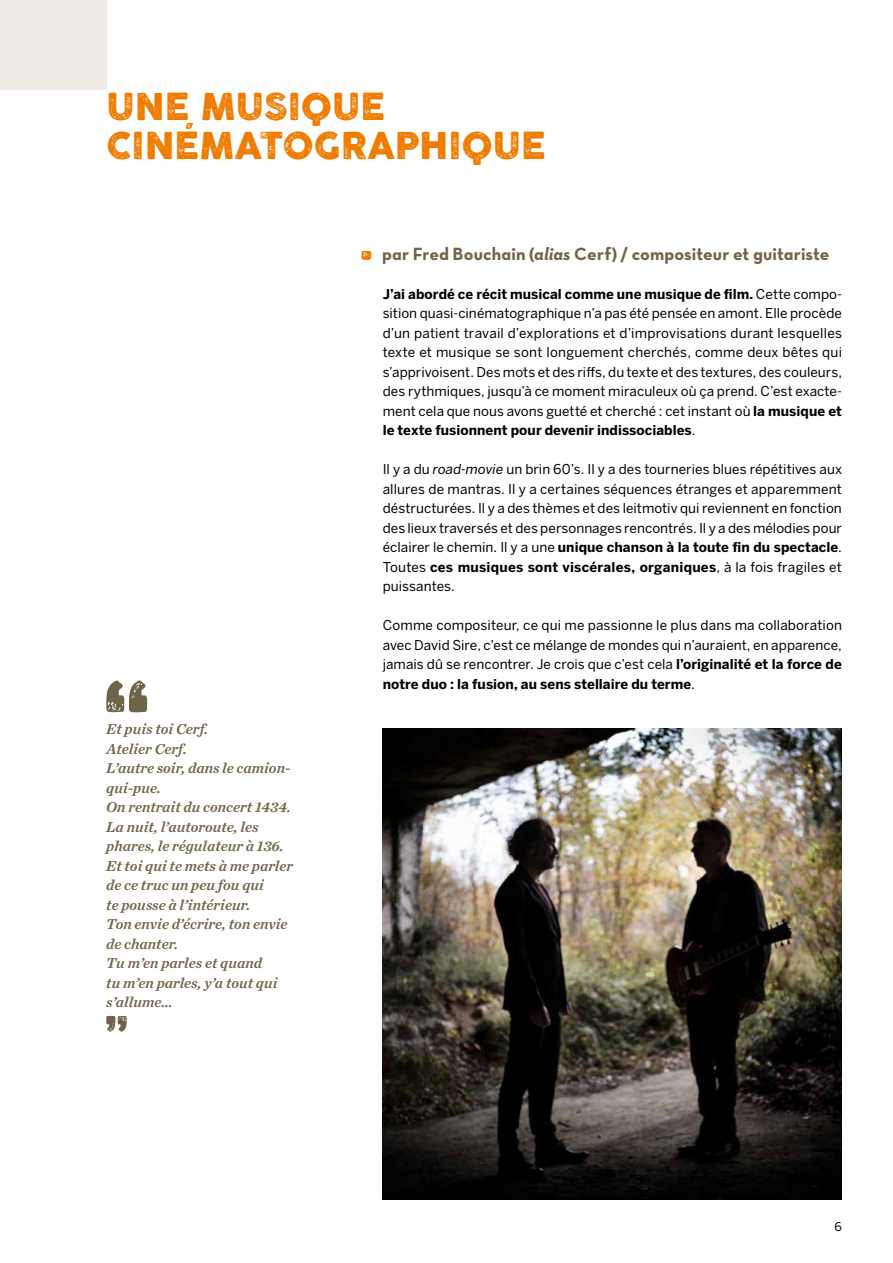
<style>
.page{position:relative;width:893px;height:1263px;background:#fff}
.page>*{position:absolute;margin:0;border:0;box-sizing:border-box;transform-origin:0 0}
.t1{font:36.45px/39px "COCOGOOSELETTERPRESS";color:#ef7c00}
.t2{font:18px "Neutra Text TF Bold Alt";letter-spacing:.005em;color:#6f6348}
.t3{font:italic 15px/19.5px "Chronicle Text G1 Semi";color:#6f6348}
.t4{font:13.5px/19.5px "Benton Sans";letter-spacing:.005em;color:#000;text-align:justify}
.t5{font:12px "Benton Sans";color:#000}
.s1{font-family:"Neutra Text TF Bold Italic Alt"}
.s2{font-weight:700}
.s3{font-style:italic}
</style>
<div class="page">
<svg style="left:361px;top:250px;width:10px;height:10px"></svg>
<img style="left:383px;top:728px;width:459px;height:471px">
<svg style="left:106px;top:680px;width:41px;height:32px"></svg>
<svg style="left:106px;top:1016px;width:21px;height:16px"></svg>
<div style="left:0;top:0;width:106px;height:89px;background:#efece8"></div>
<h1 class="t1" style="left:106px;top:88px;width:441px">UNE MUSIQUE<br>CINÉMATOGRAPHIQUE</h1>
<p class="t3" style="left:106px;top:718px;width:188px">Et puis toi Cerf.<br>Atelier Cerf.<br>L’autre soir, dans le camion&shy;qui-pue.<br>On rentrait du concert 1434.<br>La nuit, l’autoroute, les phares, le régulateur à 136.<br>Et toi qui te mets à me parler de ce truc un peu fou qui<br>te pousse à l’intérieur.<br>Ton envie d’écrire, ton envie de chanter.<br>Tu m’en parles et quand<br>tu m’en parles, y’a tout qui s’allume…</p>
<h2 class="t2" style="left:382px;top:243px;width:449px">par Fred Bouchain (<span class="s1">alias</span> Cerf) / compositeur et guitariste</h2>
<p class="t4" style="left:383px;top:284px;width:461px"><span class="s2">J’ai abordé ce récit musical comme une musique de film.</span> Cette compo&shy;sition quasi-cinématographique n’a pas été pensée en amont. Elle procède d’un patient travail d’explorations et d’improvisations durant lesquelles texte et musique se sont longuement cherchés, comme deux bêtes qui s’apprivoisent. Des mots et des riffs, du texte et des textures, des couleurs, des rythmiques, jusqu’à ce moment miraculeux où ça prend. C’est exacte&shy;ment cela que nous avons guetté et cherché : cet instant où <span class="s2">la musique et le texte fusionnent pour devenir indissociables</span>.</p>
<p class="t4" style="left:383px;top:460px;width:461px">Il y a du <span class="s3">road-movie</span> un brin 60’s. Il y a des tourneries blues répétitives aux allures de mantras. Il y a certaines séquences étranges et apparemment déstructurées. Il y a des thèmes et des leitmotiv qui reviennent en fonction des lieux traversés et des personnages rencontrés. Il y a des mélodies pour éclairer le chemin. Il y a une <span class="s2">unique chanson à la toute fin du spectacle</span>.<br>Toutes <span class="s2">ces musiques sont viscérales, organiques</span>, à la fois fragiles et puissantes.</p>
<p class="t4" style="left:383px;top:616px;width:461px">Comme compositeur, ce qui me passionne le plus dans ma collaboration avec David Sire, c’est ce mélange de mondes qui n’auraient, en apparence, jamais dû se rencontrer. Je crois que c’est cela <span class="s2">l’originalité et la force de notre duo : la fusion, au sens stellaire du terme</span>.</p>
<p class="t5" style="left:834px;top:1219px;width:9px">6</p>
</div>
